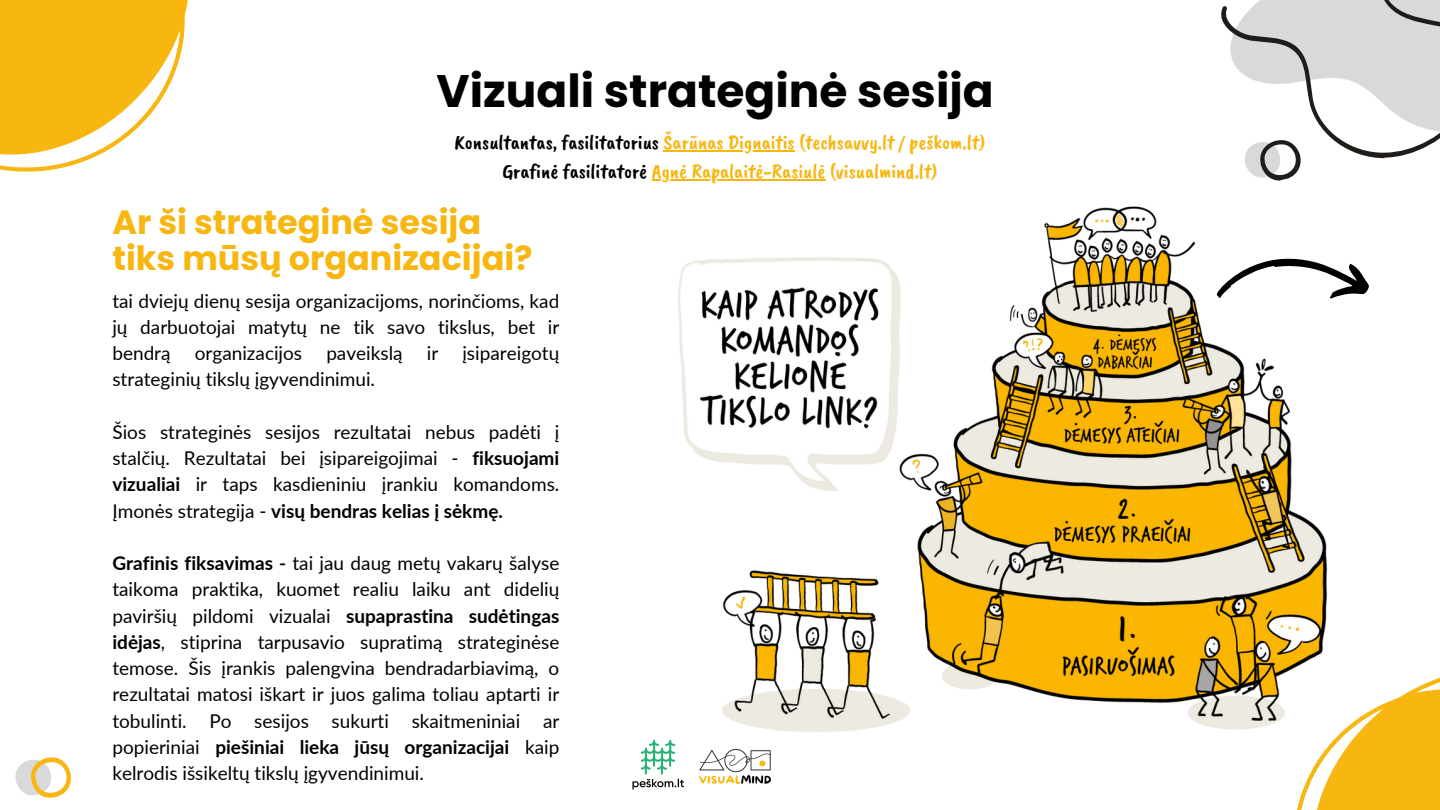
<style>
.page{position:relative;width:1440px;height:810px;background:#fff}
.page>*{position:absolute;margin:0;border:0;box-sizing:border-box;transform-origin:0 0}
.t1{font:700 45.5px "Poppins";color:#000}
.t2{font:700 33.5px/36.8px "Poppins";color:#f7b610}
.t3{font:21px "Caveat Brush";color:#f7b610}
.t4{font:19px/26.2px "Lato";color:#000;text-align:justify}
.s1{color:#000}
.s2{font-weight:700}
</style>
<div class="page">
<svg style="left:0;top:0;width:188px;height:172px"></svg>
<svg style="left:1297px;top:773px;width:143px;height:37px;background:#f8c134"></svg>
<svg style="left:15px;top:757px;width:56px;height:41px"></svg>
<svg style="left:1221px;top:0;width:219px;height:162px"></svg>
<img style="left:632px;top:773px;width:52px;height:17px">
<img style="left:700px;top:774px;width:70px;height:9px">
<img style="left:640px;top:162px;width:800px;height:611px">
<hr style="left:664px;top:150px;width:131px;height:2px;background:#f7b610">
<hr style="left:652px;top:180px;width:173px;height:1px;background:#f7b610">
<p class="t1" style="left:437px;top:59px;width:559px">Vizuali strateginė sesija</p>
<h2 class="t3" style="left:454px;top:129px;width:533px"><span class="s1">Konsultantas, fasilitatorius</span> Šarūnas Dignaitis (techsavvy.lt / peškom.lt)</h2>
<p class="t3" style="left:502px;top:158px;width:437px"><span class="s1">Grafinė fasilitatorė</span> Agnė Rapalaitė-Rasiulė (visualmind.lt)</p>
<p class="t2" style="left:112px;top:204px;width:421px">Ar ši strateginė sesija tiks mūsų organizacijai?</p>
<p class="t4" style="left:112px;top:287px;width:448px">tai dviejų dienų sesija organizacijoms, norinčioms, kad jų darbuotojai matytų ne tik savo tikslus, bet ir bendrą</p>
<p class="t4" style="left:195px;top:340px;width:109px">organizacijos</p>
<p class="t4" style="left:326px;top:340px;width:78px">paveikslą</p>
<p class="t4" style="left:427px;top:340px;width:13px">ir</p>
<p class="t4" style="left:462px;top:340px;width:98px">įsipareigotų</p>
<p class="t4" style="left:112px;top:366px;width:264px">strateginių tikslų įgyvendinimui.</p>
<p class="t4" style="left:112px;top:418px;width:448px">Šios strateginės sesijos rezultatai nebus padėti į stalčių. Rezultatai bei įsipareigojimai - <span class="s2">fiksuojami vizualiai</span> ir taps kasdieniniu įrankiu komandoms.<br>Įmonės strategija - <span class="s2">visų bendras kelias į sėkmę.</span></p>
<p class="t4" style="left:112px;top:550px;width:448px"><span class="s2">Grafinis fiksavimas -</span> tai jau daug metų vakarų šalyse taikoma praktika, kuomet realiu laiku ant didelių paviršių pildomi vizualai <span class="s2">supaprastina sudėtingas idėjas</span>, stiprina tarpusavio supratimą strateginėse temose. Šis įrankis palengvina bendradarbiavimą, o rezultatai matosi iškart ir juos galima toliau aptarti ir tobulinti. Po sesijos sukurti skaitmeniniai ar popieriniai <span class="s2">piešiniai lieka jūsų organizacijai</span> kaip kelrodis išsikeltų tikslų įgyvendinimui.</p>
</div>
